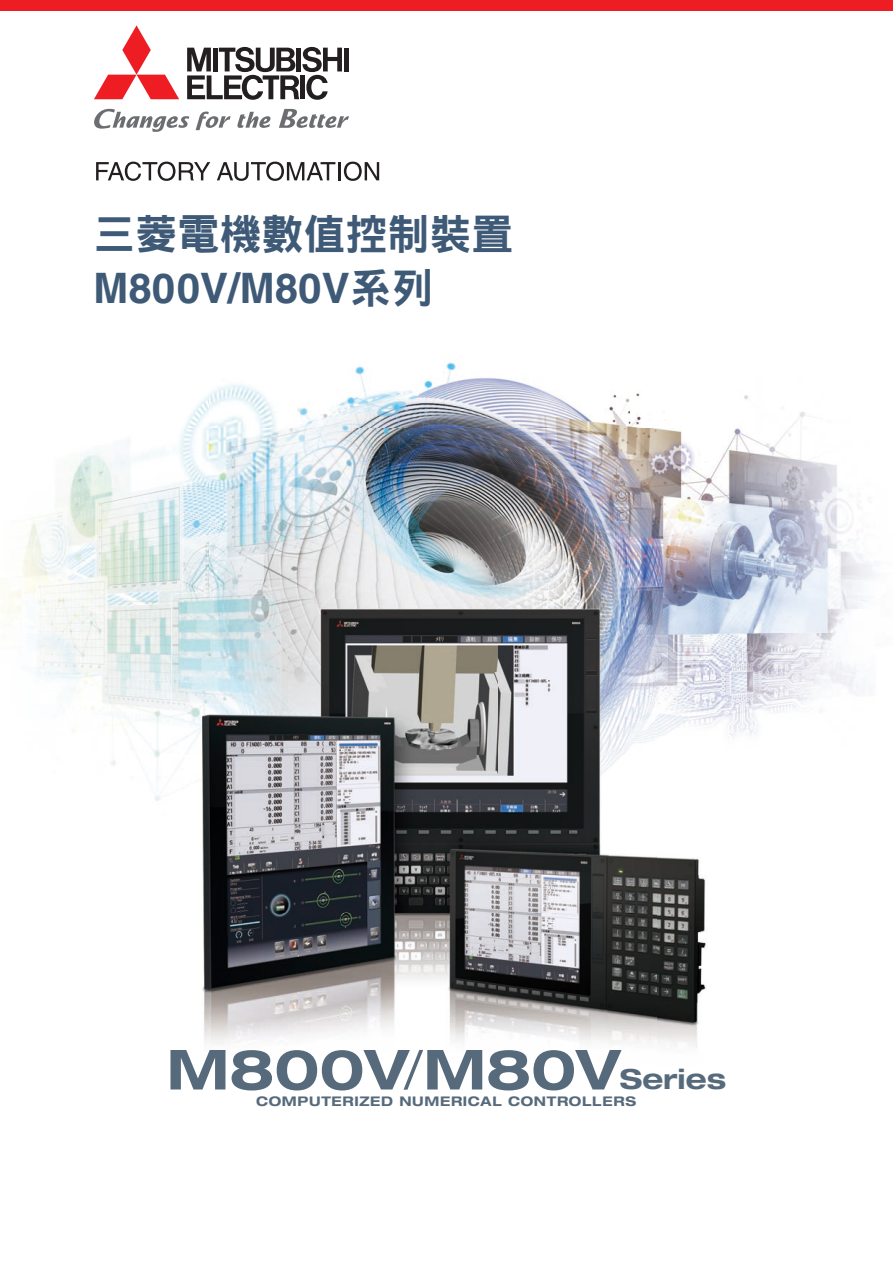
<style>
.page{position:relative;width:893px;height:1263px;background:#fff}
.page>*{position:absolute;margin:0;border:0;box-sizing:border-box;transform-origin:0 0}
.t1{font:700 expanded 55.35px "Helvetica Neue LT Std";color:#576a7b}
.t2{font:700 42px "Helvetica LT Std";color:#3f5a77}
.t3{font:42px "DF Hei Std W9";color:#3f5a77}
.t4{font:700 expanded 27.6px "Helvetica Neue LT Std";color:#576a7b}
.t5{font:700 expanded 13.2px "Helvetica Neue LT Std";letter-spacing:.05em;color:#576a7b}
.s1{font-family:"DF Hei Std W9";font-weight:400}
.s2{font-weight:400;font-stretch:normal;font-size:53.1px}
.s3{font-size:55.35px}
</style>
<div class="page">
<svg style="left:196px;top:112px;width:35px;height:18px"></svg>
<svg style="left:279px;top:109px;width:70px;height:19px"></svg>
<svg style="left:94px;top:109px;width:95px;height:23px"></svg>
<svg style="left:237px;top:112px;width:34px;height:16px"></svg>
<svg style="left:94px;top:25px;width:85px;height:74px"></svg>
<div style="left:344px;top:48px;width:5px;height:23px;background:#231f20"></div>
<svg style="left:187px;top:47px;width:155px;height:53px"></svg>
<svg style="left:96px;top:162px;width:114px;height:19px"></svg>
<svg style="left:217px;top:162px;width:118px;height:19px"></svg>
<hr style="left:338px;top:162px;width:3px;height:18px;background:#231f20">
<svg style="left:344px;top:162px;width:35px;height:19px"></svg>
<div style="left:0;top:0;width:893px;height:10px;background:#ee1d23"></div>
<img style="left:22px;top:362px;width:818px;height:220px">
<img style="left:840px;top:488px;width:35px;height:208px">
<img style="left:4px;top:582px;width:206px;height:154px">
<img style="left:210px;top:582px;width:631px;height:52px">
<img style="left:708px;top:634px;width:133px;height:102px">
<img style="left:185px;top:599px;width:523px;height:449px">
<h2 class="t3" style="left:94px;top:211px;width:421px">三菱電機數值控制裝置</h2>
<h2 class="t2" style="left:94px;top:262px;width:342px">M800V/M80V<span class="s1">系列</span></h2>
<h3 class="t4" style="left:404px;top:1062px;width:323px"><span class="s2">/</span><span class="s3">M80V</span>Series</h3>
<h1 class="t1" style="left:167px;top:1035px;width:243px">M800V</h1>
<p class="t5" style="left:256px;top:1093px;width:382px">COMPUTERIZED NUMERICAL CONTROLLERS</p>
</div>
